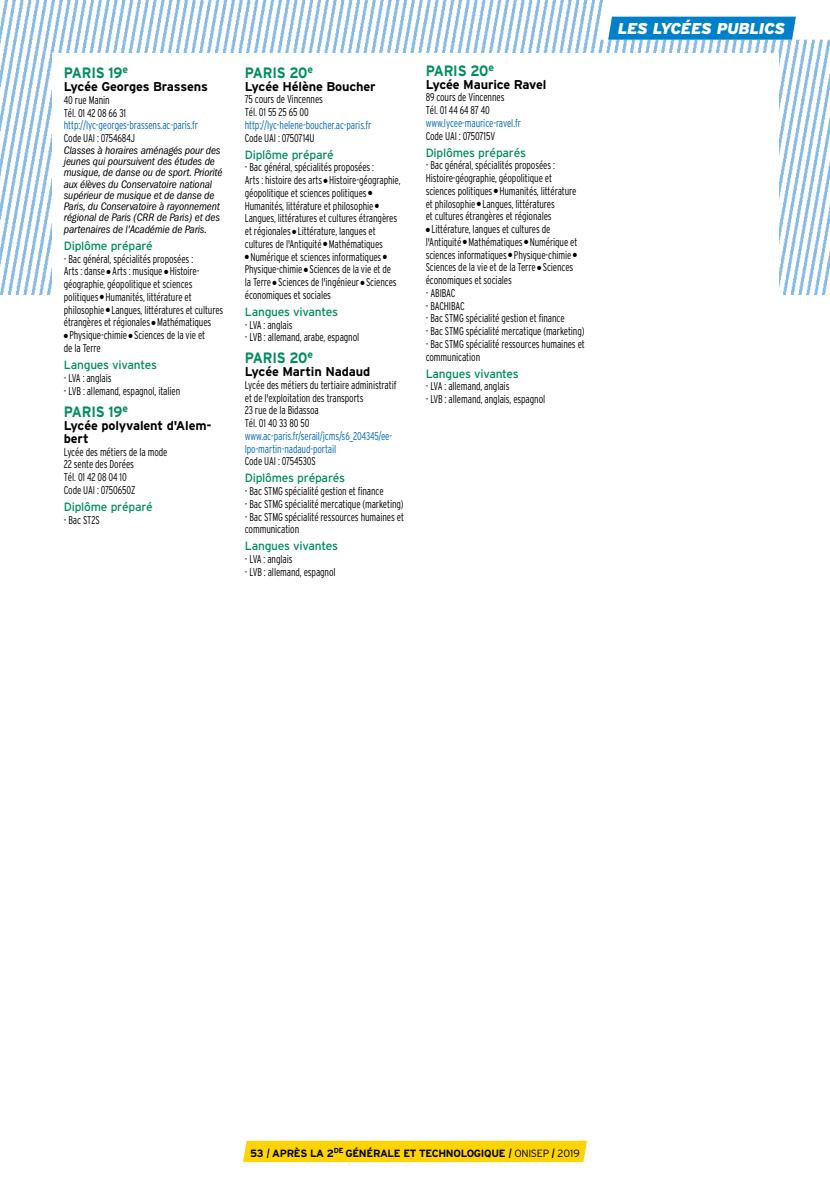
<style>
.page{position:relative;width:830px;height:1191px;background:#fff}
.page>*{position:absolute;margin:0;border:0;box-sizing:border-box;transform-origin:0 0}
.t1{font:italic 900 15.75px "Interstate";letter-spacing:-.02em;color:#fff}
.t2{font:700 15px "Interstate";letter-spacing:-.01em;color:#008c5f;scale:.9 1}
.t3{font:700 12.75px/12.8px "Interstate";letter-spacing:-.01em;color:#000}
.t4{font:12px "Interstate";letter-spacing:-.02em;color:#008c5f}
.t5{font:300 condensed 11.25px/12.8px "Interstate";letter-spacing:-.01em;color:#000;scale:.9 1}
.t6{font:italic condensed 11.25px/11.2px "ITC Franklin Gothic Std";letter-spacing:-.01em;color:#000}
.t7{font:300 condensed 11.25px/12.8px "Interstate";letter-spacing:-.01em;color:#0068b4;scale:.9 1}
.t8{font:700 10.5px "Interstate";letter-spacing:-.03em;color:#000}
.s1{font-weight:300;font-style:italic;font-size:13.5px}
.s2{font-weight:300}
</style>
<div class="page">
<img style="left:0;top:0;width:829px;height:294px">
<div style="left:52px;top:53px;width:726px;height:255px;background:#fff"></div>
<svg style="left:600px;top:0;width:229px;height:40px"></svg>
<div style="left:243px;top:1140px;width:344px;height:22px;background:#ffd400"></div>
<h2 class="t2" style="left:64px;top:63px;width:73px">PARIS 19<sup>e</sup></h2>
<p class="t3" style="left:64px;top:80px;width:146px">Lycée Georges Brassens</p>
<p class="t5" style="left:64px;top:93px;width:70px">40 rue Manin<br>Tél. 01 42 08 66 31</p>
<p class="t7" style="left:64px;top:119px;width:151px">http://lyc-georges-brassens.ac-paris.fr</p>
<p class="t5" style="left:64px;top:132px;width:81px">Code UAI : 0754684J</p>
<p class="t6" style="left:64px;top:144px;width:160px">Classes à horaires aménagés pour des jeunes qui poursuivent des études de musique, de danse ou de sport. Priorité aux élèves du Conservatoire national supérieur de musique et de danse de Paris, du Conservatoire à rayonnement régional de Paris (CRR de Paris) et des partenaires de l'Académie de Paris.</p>
<p class="t4" style="left:64px;top:238px;width:90px">Diplôme préparé</p>
<p class="t5" style="left:64px;top:252px;width:179px">- Bac général, spécialités proposées :<br>Arts : danse ● Arts : musique ● Histoire&shy;géographie, géopolitique et sciences politiques ● Humanités, littérature et philosophie ● Langues, littératures et cultures étrangères et régionales ● Mathématiques</p>
<p class="t5" style="left:64px;top:329px;width:158px">● Physique-chimie ● Sciences de la vie et de la Terre</p>
<p class="t4" style="left:64px;top:357px;width:95px">Langues vivantes</p>
<p class="t5" style="left:64px;top:371px;width:55px">- LVA : anglais</p>
<p class="t5" style="left:64px;top:384px;width:131px">- LVB : allemand, espagnol, italien</p>
<h2 class="t2" style="left:64px;top:402px;width:73px">PARIS 19<sup>e</sup></h2>
<p class="t3" style="left:64px;top:419px;width:149px">Lycée polyvalent d'Alem&shy;bert</p>
<p class="t5" style="left:64px;top:445px;width:117px">Lycée des métiers de la mode<br>22 sente des Dorées<br>Tél. 01 42 08 04 10<br>Code UAI : 0750650Z</p>
<p class="t4" style="left:64px;top:500px;width:90px">Diplôme préparé</p>
<p class="t5" style="left:64px;top:514px;width:41px">- Bac ST2S</p>
<h2 class="t2" style="left:245px;top:63px;width:77px">PARI S 20<sup>e</sup></h2>
<p class="t3" style="left:245px;top:80px;width:132px">Lycée Hélène Boucher</p>
<p class="t5" style="left:245px;top:93px;width:88px">75 cours de Vincennes<br>Tél. 01 55 25 65 00</p>
<p class="t7" style="left:245px;top:118px;width:142px">http://lyc-helene-boucher.ac-paris.fr</p>
<p class="t5" style="left:245px;top:131px;width:79px">Code UAI : 0750714U</p>
<p class="t4" style="left:245px;top:147px;width:90px">Diplôme préparé</p>
<p class="t5" style="left:245px;top:161px;width:174px">- Bac général, spécialités proposées :<br>Arts : histoire des arts ● Histoire-géographie, géopolitique et sciences politiques ● Humanités, littérature et philosophie ● Langues, littératures et cultures étrangères et régionales ● Littérature, langues et cultures de l'Antiquité ● Mathématiques</p>
<p class="t5" style="left:245px;top:250px;width:170px">● Numérique et sciences informatiques ● Physique-chimie ● Sciences de la vie et de la Terre ● Sciences de l'ingénieur ● Sciences économiques et sociales</p>
<p class="t4" style="left:245px;top:304px;width:95px">Langues vivantes</p>
<p class="t5" style="left:245px;top:318px;width:55px">- LVA : anglais</p>
<p class="t5" style="left:245px;top:331px;width:129px">- LVB : allemand, arabe, espagnol</p>
<h2 class="t2" style="left:245px;top:349px;width:77px">PARI S 20<sup>e</sup></h2>
<p class="t3" style="left:245px;top:365px;width:127px">Lycée Martin Nadaud</p>
<p class="t5" style="left:245px;top:378px;width:170px">Lycée des métiers du tertiaire administratif et de l'exploitation des transports<br>23 rue de la Bidassoa<br>Tél. 01 40 33 80 50</p>
<p class="t7" style="left:245px;top:429px;width:165px">www.ac-paris.fr/serail/jcms/s6_204345/ee&shy;lpo-martin-nadaud-portail</p>
<p class="t5" style="left:245px;top:455px;width:80px">Code UAI : 0754530S</p>
<p class="t4" style="left:245px;top:471px;width:102px">Diplômes préparés</p>
<p class="t5" style="left:245px;top:485px;width:156px">- Bac STMG spécialité gestion et finance</p>
<p class="t5" style="left:245px;top:497px;width:178px">- Bac STMG spécialité mercatique (marketing)</p>
<p class="t5" style="left:245px;top:510px;width:178px">- Bac STMG spécialité ressources humaines et communication</p>
<p class="t4" style="left:245px;top:539px;width:95px">Langues vivantes</p>
<p class="t5" style="left:245px;top:553px;width:55px">- LVA : anglais</p>
<p class="t5" style="left:245px;top:565px;width:102px">- LVB : allemand, espagnol</p>
<h2 class="t2" style="left:425px;top:61px;width:77px">PARI S 20<sup>e</sup></h2>
<p class="t3" style="left:425px;top:78px;width:122px">Lycée Maurice Ravel</p>
<p class="t5" style="left:425px;top:91px;width:89px">89 cours de Vincennes<br>Tél. 01 44 64 87 40</p>
<p class="t7" style="left:425px;top:116px;width:107px">www.lycee-maurice-ravel.fr</p>
<p class="t5" style="left:425px;top:129px;width:79px">Code UAI : 0750715V</p>
<p class="t4" style="left:425px;top:145px;width:102px">Diplômes préparés</p>
<p class="t5" style="left:425px;top:159px;width:169px">- Bac général, spécialités proposées :<br>Histoire-géographie, géopolitique et sciences politiques ● Humanités, littérature et philosophie ● Langues, littératures<br>et cultures étrangères et régionales</p>
<p class="t5" style="left:425px;top:223px;width:170px">● Littérature, langues et cultures de l'Antiquité ● Mathématiques ● Numérique et sciences informatiques ● Physique-chimie ● Sciences de la vie et de la Terre ● Sciences économiques et sociales</p>
<p class="t5" style="left:425px;top:286px;width:35px">- ABIBAC</p>
<p class="t5" style="left:425px;top:299px;width:45px">- BACHIBAC</p>
<p class="t5" style="left:425px;top:312px;width:156px">- Bac STMG spécialité gestion et finance</p>
<p class="t5" style="left:425px;top:325px;width:178px">- Bac STMG spécialité mercatique (marketing)</p>
<p class="t5" style="left:425px;top:337px;width:178px">- Bac STMG spécialité ressources humaines et communication</p>
<p class="t4" style="left:425px;top:366px;width:95px">Langues vivantes</p>
<p class="t5" style="left:425px;top:380px;width:94px">- LVA : allemand, anglais</p>
<p class="t5" style="left:425px;top:393px;width:134px">- LVB : allemand, anglais, espagnol</p>
<h1 class="t1" style="left:617px;top:19px;width:169px">LES LYCÉES PUBLICS</h1>
<p class="t8" style="left:250px;top:1146px;width:131px">53 <span class="s1">I</span> APRÈS LA 2<sup>DE</sup> générale</p>
<p class="t8" style="left:403px;top:1146px;width:178px">et technologique <span class="s1">I</span> <span class="s2">ONISEP</span> <span class="s1">I</span> <span class="s2">2019</span></p>
</div>
